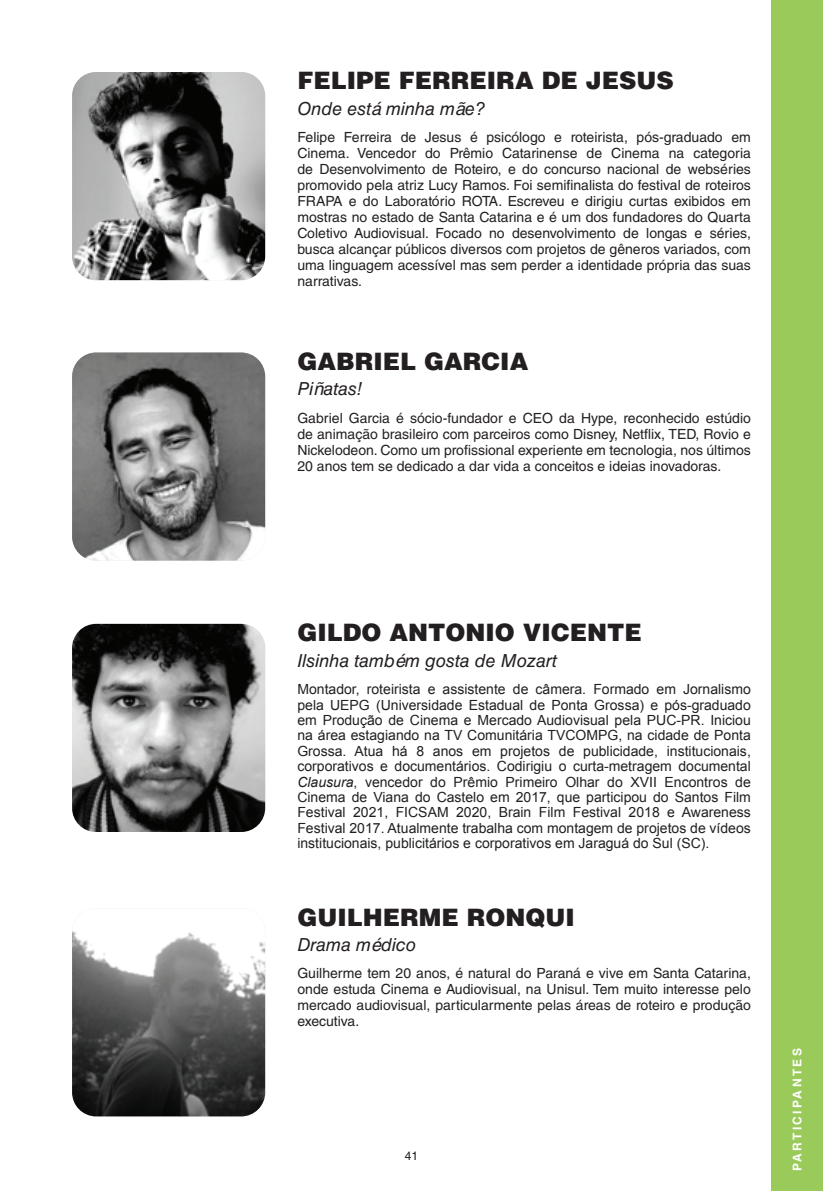
<style>
.page{position:relative;width:823px;height:1191px;background:#fff}
.page>*{position:absolute;margin:0;border:0;box-sizing:border-box;transform-origin:0 0}
.t1{font:900 24px "Helvetica LT Std";color:#231f20}
.t2{font:italic 18px "Helvetica LT Std";color:#231f20}
.t3{font:14px/16px "Helvetica LT Std";color:#231f20;text-align:justify}
.t4{font:14px/15.4px "Arial";color:#1f2020;text-align:justify}
.t5{font:700 12px "Helvetica LT Std";letter-spacing:.2em;color:#fff}
.t6{font:12px "Helvetica LT Std";color:#231f20}
.s1{font-style:italic}
</style>
<div class="page">
<div style="left:770px;top:0;width:52px;height:1191px;background:#99ca5a"></div>
<img style="left:72px;top:72px;width:193px;height:208px">
<img style="left:72px;top:352px;width:193px;height:208px">
<img style="left:72px;top:624px;width:193px;height:208px">
<img style="left:72px;top:930px;width:193px;height:186px">
<h1 class="t1" style="left:297px;top:65px;width:377px">FELIPE FERREIRA DE JESUS</h1>
<p class="t2" style="left:297px;top:98px;width:189px">Onde está minha mãe?</p>
<p class="t3" style="left:297px;top:129px;width:455px">Felipe Ferreira de Jesus é psicólogo e roteirista, pós-graduado em Cinema. Vencedor do Prêmio Catarinense de Cinema na categoria de Desenvolvimento de Roteiro, e do concurso nacional de webséries promovido pela atriz Lucy Ramos. Foi semifinalista do festival de roteiros FRAPA e do Laboratório ROTA. Escreveu e dirigiu curtas exibidos em mostras no estado de Santa Catarina e é um dos fundadores do Quarta Coletivo Audiovisual. Focado no desenvolvimento de longas e séries, busca alcançar públicos diversos com projetos de gêneros variados, com uma linguagem acessível mas sem perder a identidade própria das suas narrativas.</p>
<h1 class="t1" style="left:297px;top:345px;width:232px">GABRIEL GARCIA</h1>
<p class="t2" style="left:297px;top:379px;width:66px">Piñatas!</p>
<p class="t3" style="left:297px;top:410px;width:455px">Gabriel Garcia é sócio-fundador e CEO da Hype, reconhecido estúdio de animação brasileiro com parceiros como Disney, Netflix, TED, Rovio e Nickelodeon. Como um profissional experiente em tecnologia, nos últimos 20 anos tem se dedicado a dar vida a conceitos e ideias inovadoras.</p>
<h1 class="t1" style="left:297px;top:617px;width:345px">GILDO ANTONIO VICENTE</h1>
<p class="t2" style="left:297px;top:650px;width:261px">Ilsinha também gosta de Mozart</p>
<p class="t4" style="left:297px;top:681px;width:454px">Montador, roteirista e assistente de câmera. Formado em Jornalismo pela UEPG (Universidade Estadual de Ponta Grossa) e pós-graduado em Produção de Cinema e Mercado Audiovisual pela PUC-PR. Iniciou na área estagiando na TV Comunitária TVCOMPG, na cidade de Ponta Grossa. Atua há 8 anos em projetos de publicidade, institucionais, corporativos e documentários. Codirigiu o curta-metragem documental <span class="s1">Clausura</span>, vencedor do Prêmio Primeiro Olhar do XVII Encontros de Cinema de Viana do Castelo em 2017, que participou do Santos Film Festival 2021, FICSAM 2020, Brain Film Festival 2018 e Awareness Festival 2017. Atualmente trabalha com montagem de projetos de vídeos institucionais, publicitários e corporativos em Jaraguá do Sul (SC).</p>
<h1 class="t1" style="left:297px;top:901px;width:279px">GUILHERME RONQUI</h1>
<p class="t2" style="left:297px;top:934px;width:120px">Drama médico</p>
<p class="t3" style="left:297px;top:965px;width:455px">Guilherme tem 20 anos, é natural do Paraná e vive em Santa Catarina, onde estuda Cinema e Audiovisual, na Unisul. Tem muito interesse pelo mercado audiovisual, particularmente pelas áreas de roteiro e produção executiva.</p>
<p class="t6" style="left:404px;top:1148px;width:15px">41</p>
<p class="t5" style="left:789px;top:1171px;width:124px;rotate:-90deg">PARTICIPANTES</p>
</div>
